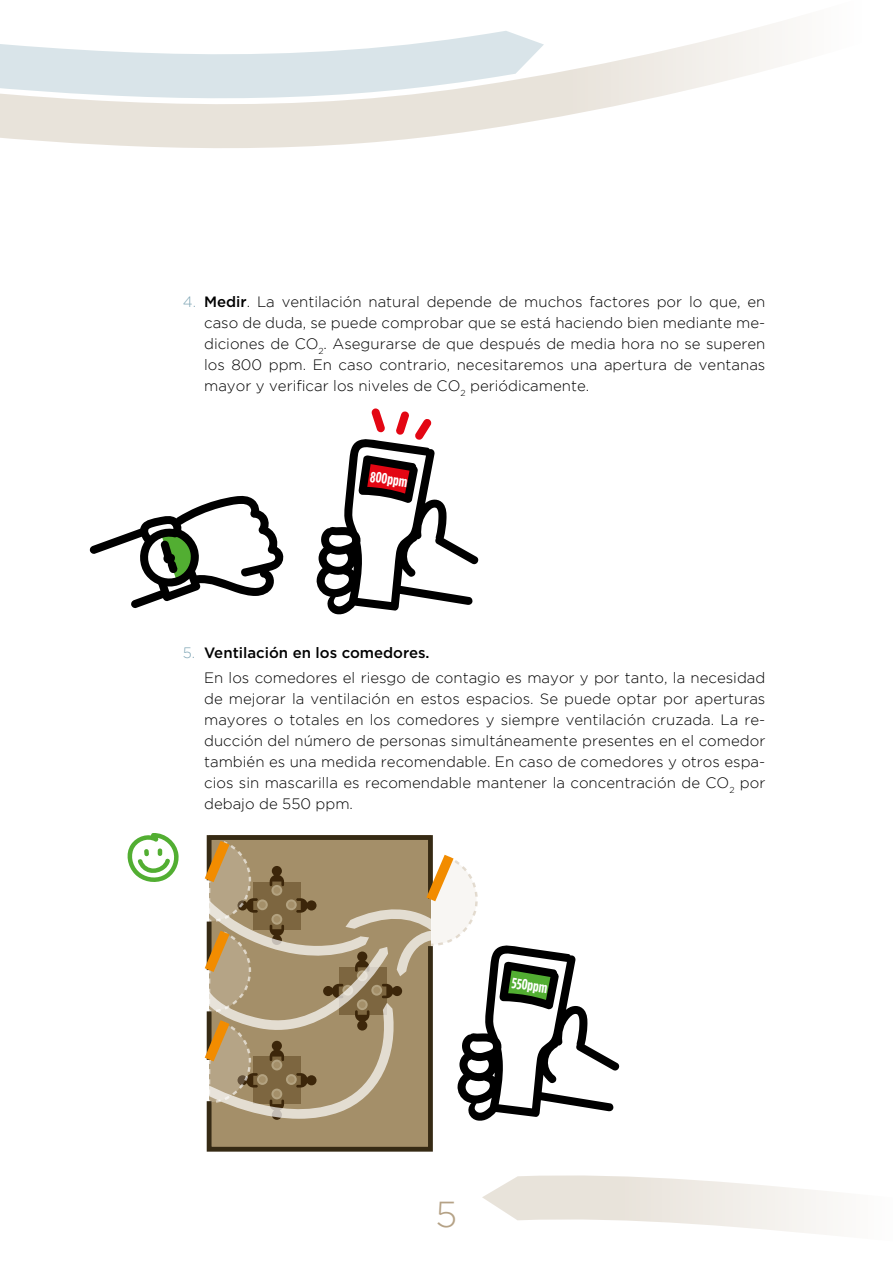
<style>
.page{position:relative;width:893px;height:1263px;background:#fff}
.page>*{position:absolute;margin:0;border:0;box-sizing:border-box;transform-origin:0 0}
.t1{font:300 36px "Gotham";color:#b5a286}
.t2{font:300 15px/21px "Gotham";color:#000;text-align:justify}
.t3{font:700 15px "Gotham Condensed";color:#fff}
.s1{color:#81a7b6}
.s2{font-weight:500}
</style>
<div class="page">
<svg style="left:0;top:22px;width:782px;height:126px"></svg>
<svg style="left:482px;top:1175px;width:345px;height:60px"></svg>
<svg style="left:127px;top:833px;width:52px;height:49px"></svg>
<svg style="left:316px;top:408px;width:163px;height:207px"></svg>
<svg style="left:89px;top:495px;width:195px;height:114px"></svg>
<svg style="left:206px;top:1121px;width:227px;height:31px;background:#907d5a"></svg>
<svg style="left:204px;top:835px;width:416px;height:286px"></svg>
<p class="t2" style="left:204px;top:290px;width:563px;text-indent:-21px"><span class="s1">4.</span> <span class="s2">Medir</span>. La ventilación natural depende de muchos factores por lo que, en caso de duda, se puede comprobar que se está haciendo bien mediante me&shy;diciones de CO<sub>2</sub>. Asegurarse de que después de media hora no se superen los 800 ppm. En caso contrario, necesitaremos una apertura de ventanas mayor y verificar los niveles de CO<sub>2</sub> periódicamente.</p>
<p class="t3" style="left:371px;top:468px;width:39px;rotate:8deg">800ppm</p>
<p class="t2" style="left:204px;top:640px;width:563px;line-height:25.2px;text-indent:-21px"><span class="s1">5.</span> <span class="s2">Ventilación en los comedores.<br></span>En los comedores el riesgo de contagio es mayor y por tanto, la necesidad</p>
<p class="t2" style="left:204px;top:688px;width:563px">de mejorar la ventilación en estos espacios. Se puede optar por aperturas mayores o totales en los comedores y siempre ventilación cruzada. La re&shy;ducción del número de personas simultáneamente presentes en el comedor también es una medida recomendable. En caso de comedores y otros espa&shy;cios sin mascarilla es recomendable mantener la concentración de CO<sub>2</sub> por debajo de 550 ppm.</p>
<p class="t3" style="left:513px;top:974px;width:37px;rotate:8deg">550ppm</p>
<h1 class="t1" style="left:436px;top:1194px;width:23px">5</h1>
</div>
